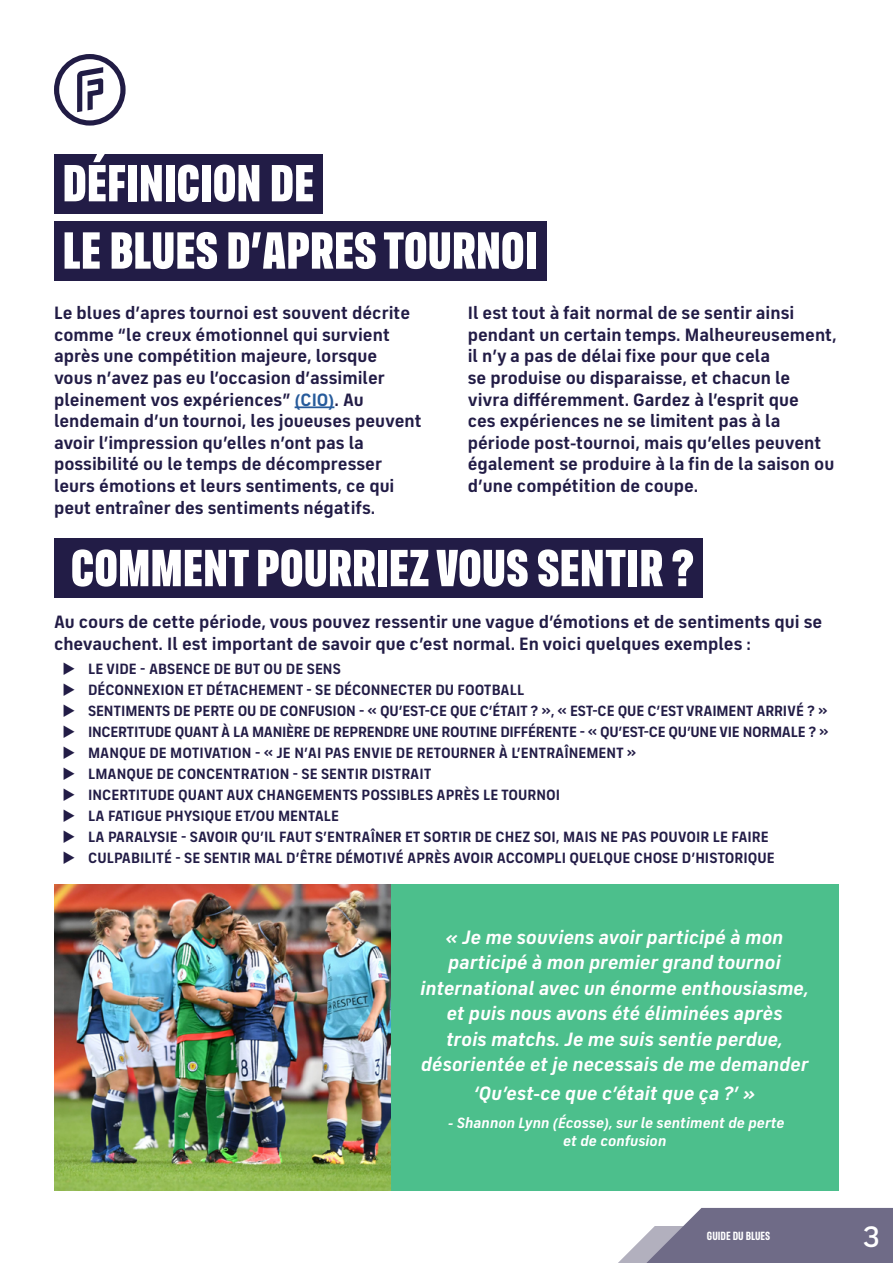
<style>
.page{position:relative;width:893px;height:1263px;background:#fff}
.page>*{position:absolute;margin:0;border:0;box-sizing:border-box;transform-origin:0 0}
.t1{font:900 52.5px/67.3px "FS Industrie Cd";color:#fff}
.t2{font:500 30px "FS Industrie";color:#fff}
.t3{font:italic 700 19.5px/25.5px "FS Industrie";color:#fff;text-align:center}
.t4{font:700 18px/21.6px "FS Industrie";color:#221c46}
.t5{font:700 15px/21px "FS Industrie";color:#221c46}
.t6{font:italic 700 15px/18px "FS Industrie";color:#fff;text-align:center}
.t7{font:700 12px "FS Industrie Cd";color:#fff}
.s1{color:#275b9b}
</style>
<div class="page">
<svg style="left:618px;top:1208px;width:275px;height:55px;background:#86839a"></svg>
<img style="left:54px;top:884px;width:337px;height:307px">
<div style="left:391px;top:884px;width:448px;height:307px;background:#4cbf8c"></div>
<div style="left:54px;top:154px;width:269px;height:59px;background:#221c46"></div>
<div style="left:54px;top:221px;width:492px;height:60px;background:#221c46"></div>
<hr style="left:295px;top:406px;width:39px;height:2px;background:#275b9b">
<div style="left:54px;top:539px;width:649px;height:59px;background:#221c46"></div>
<svg style="left:54px;top:54px;width:72px;height:72px"></svg>
<h1 class="t1" style="left:63px;top:149px;width:476px">DÉFINICION DE<br>LE BLUES D’APRES TOURNOI</h1>
<p class="t4" style="left:54px;top:302px;width:369px">Le blues d’apres tournoi est souvent décrite comme “le creux émotionnel qui survient après une compétition majeure, lorsque<br>vous n’avez pas eu l’occasion d’assimiler pleinement vos expériences” <span class="s1">(CIO)</span>. Au lendemain d’un tournoi, les joueuses peuvent avoir l’impression qu’elles n’ont pas la possibilité ou le temps de décompresser leurs émotions et leurs sentiments, ce qui peut entraîner des sentiments négatifs.</p>
<p class="t4" style="left:468px;top:302px;width:370px">Il est tout à fait normal de se sentir ainsi pendant un certain temps. Malheureusement, il n’y a pas de délai fixe pour que cela<br>se produise ou disparaisse, et chacun le<br>vivra différemment. Gardez à l’esprit que<br>ces expériences ne se limitent pas à la période post-tournoi, mais qu’elles peuvent également se produire à la fin de la saison ou d’une compétition de coupe.</p>
<h1 class="t1" style="left:71px;top:533px;width:625px">COMMENT POURRIEZ VOUS SENTIR ?</h1>
<p class="t4" style="left:54px;top:611px;width:770px">Au cours de cette période, vous pouvez ressentir une vague d’émotions et de sentiments qui se chevauchent. Il est important de savoir que c’est normal. En voici quelques exemples :</p>
<p class="t5" style="left:88px;top:658px;width:742px">LE VIDE - ABSENCE DE BUT OU DE SENS<br>DÉCONNEXION ET DÉTACHEMENT - SE DÉCONNECTER DU FOOTBALL<br>SENTIMENTS DE PERTE OU DE CONFUSION - « QU’EST-CE QUE C’ÉTAIT ? », « EST-CE QUE C’EST VRAIMENT ARRIVÉ ? » INCERTITUDE QUANT À LA MANIÈRE DE REPRENDRE UNE ROUTINE DIFFÉRENTE - « QU’EST-CE QU’UNE VIE NORMALE ? » MANQUE DE MOTIVATION - « JE N’AI PAS ENVIE DE RETOURNER À L’ENTRAÎNEMENT »<br>LMANQUE DE CONCENTRATION - SE SENTIR DISTRAIT<br>INCERTITUDE QUANT AUX CHANGEMENTS POSSIBLES APRÈS LE TOURNOI<br>LA FATIGUE PHYSIQUE ET/OU MENTALE<br>LA PARALYSIE - SAVOIR QU’IL FAUT S’ENTRAÎNER ET SORTIR DE CHEZ SOI, MAIS NE PAS POUVOIR LE FAIRE CULPABILITÉ - SE SENTIR MAL D’ÊTRE DÉMOTIVÉ APRÈS AVOIR ACCOMPLI QUELQUE CHOSE D’HISTORIQUE</p>
<p class="t3" style="left:421px;top:924px;width:390px">« Je me souviens avoir participé à mon participé à mon premier grand tournoi international avec un énorme enthousiasme, et puis nous avons été éliminées après<br>trois matchs. Je me suis sentie perdue, désorientée et je necessais de me demander</p>
<p class="t3" style="left:475px;top:1080px;width:282px">‘Qu’est-ce que c’était que ça ?’ »</p>
<p class="t6" style="left:449px;top:1114px;width:338px">- Shannon Lynn (Écosse), sur le sentiment de perte et de confusion</p>
<p class="t7" style="left:707px;top:1228px;width:65px">GUIDE DU BLUES</p>
<h2 class="t2" style="left:862px;top:1218px;width:19px">3</h2>
</div>
